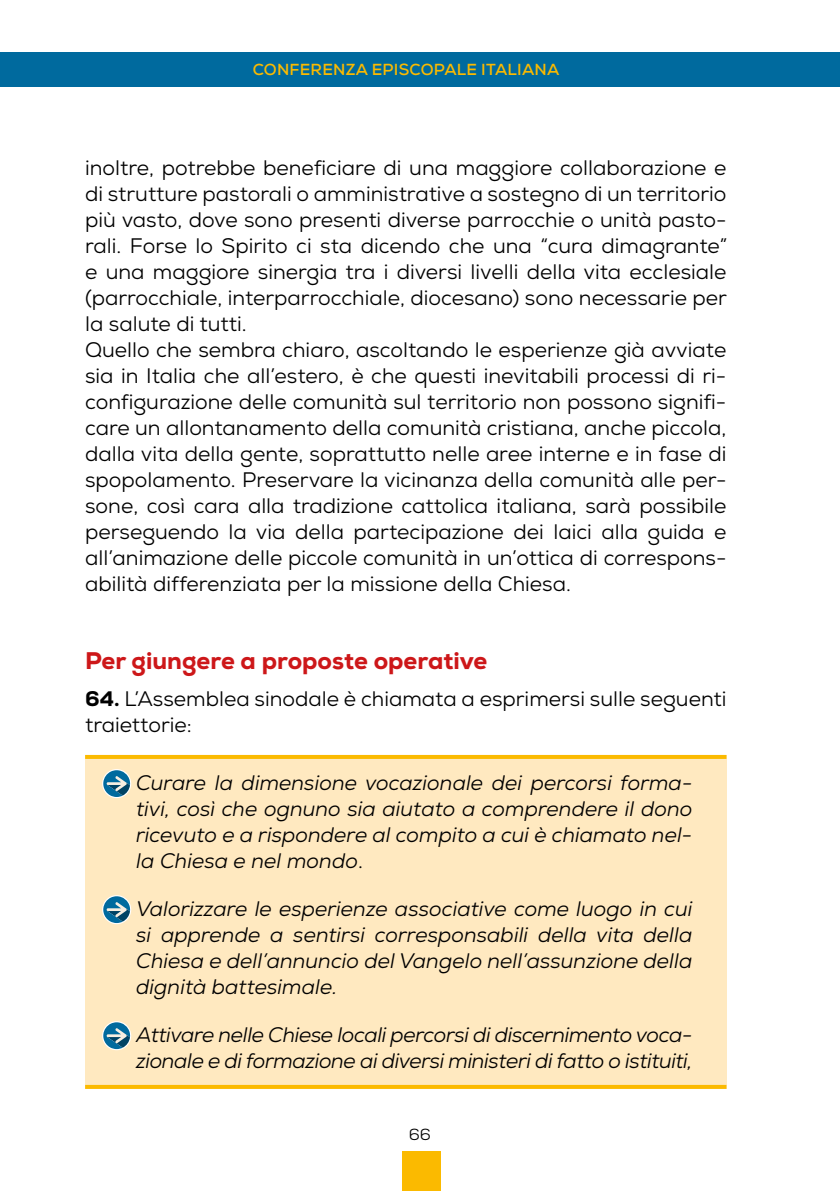
<style>
.page{position:relative;width:840px;height:1191px;background:#fff}
.page>*{position:absolute;margin:0;border:0;box-sizing:border-box;transform-origin:0 0}
.t1{font:800 24px "Nexa";color:#cd1719}
.t2{font:21px/26px "Nexa";color:#000}
.t3{font:italic 21px/26px "Nexa";letter-spacing:-.02em;color:#000;text-align:justify}
.t4{font:700 16px "Nexa";letter-spacing:.015em;color:#fbba00}
.t5{font:16px "Nexa";color:#000}
.s1{font-weight:800}
.s2{font-style:normal}
</style>
<div class="page">
<div style="left:402px;top:1151px;width:38px;height:40px;background:#fbba00"></div>
<div style="left:0;top:53px;width:839px;height:34px;background:#006a9e"></div>
<div style="left:85px;top:755px;width:641px;height:334px;background:#ffe9c0"></div>
<hr style="left:85px;top:755px;width:641px;height:4px;background:#fbba00">
<svg style="left:85px;top:1085px;width:641px;height:4px;fill:#fbba00"></svg>
<svg style="left:102px;top:769px;width:29px;height:29px"></svg>
<svg style="left:103px;top:770px;width:27px;height:27px"></svg>
<svg style="left:102px;top:895px;width:29px;height:29px"></svg>
<svg style="left:103px;top:896px;width:27px;height:27px"></svg>
<svg style="left:102px;top:1021px;width:29px;height:29px"></svg>
<svg style="left:103px;top:1022px;width:27px;height:27px"></svg>
<p class="t4" style="left:252px;top:59px;width:308px">CONFERENZA EPISCOPALE ITALIANA</p>
<p class="t2" style="left:85px;top:154px;width:643px">inoltre, potrebbe beneficiare di una maggiore collaborazione e di strutture pastorali o amministrative a sostegno di un territorio più vasto, dove sono presenti diverse parrocchie o unità pasto&shy;rali. Forse lo Spirito ci sta dicendo che una “cura dimagrante” e una maggiore sinergia tra i diversi livelli della vita ecclesiale (parrocchiale, interparrocchiale, diocesano) sono necessarie per la salute di tutti.<br>Quello che sembra chiaro, ascoltando le esperienze già avviate sia in Italia che all’estero, è che questi inevitabili processi di ri&shy;configurazione delle comunità sul territorio non possono signifi&shy;care un allontanamento della comunità cristiana, anche piccola, dalla vita della gente, soprattutto nelle aree interne e in fase di spopolamento. Preservare la vicinanza della comunità alle per&shy;sone, così cara alla tradizione cattolica italiana, sarà possibile perseguendo la via della partecipazione dei laici alla guida e all’animazione delle piccole comunità in un’ottica di correspons&shy;abilità differenziata per la missione della Chiesa.</p>
<p class="t1" style="left:85px;top:645px;width:403px">Per giungere a proposte operative</p>
<p class="t2" style="left:85px;top:686px;width:642px"><span class="s1">64.</span> L’Assemblea sinodale è chiamata a esprimersi sulle seguenti traiettorie:</p>
<p class="t3" style="left:136px;top:770px;width:557px">Curare la dimensione vocazionale dei percorsi forma&shy;tivi, così che ognuno sia aiutato a comprendere il dono ricevuto e a rispondere al compito a cui è chiamato nel&shy;la Chiesa e nel mondo<span class="s2">.</span></p>
<p class="t3" style="left:136px;top:896px;width:557px">Valorizzare le esperienze associative come luogo in cui si apprende a sentirsi corresponsabili della vita della Chiesa e dell’annuncio del Vangelo nell’assunzione della dignità battesimale.</p>
<p class="t3" style="left:136px;top:1022px;width:557px">Attivare nelle Chiese locali percorsi di discernimento voca&shy;zionale e di formazione ai diversi ministeri di fatto o istituiti,</p>
<p class="t5" style="left:409px;top:1124px;width:24px">66</p>
</div>
